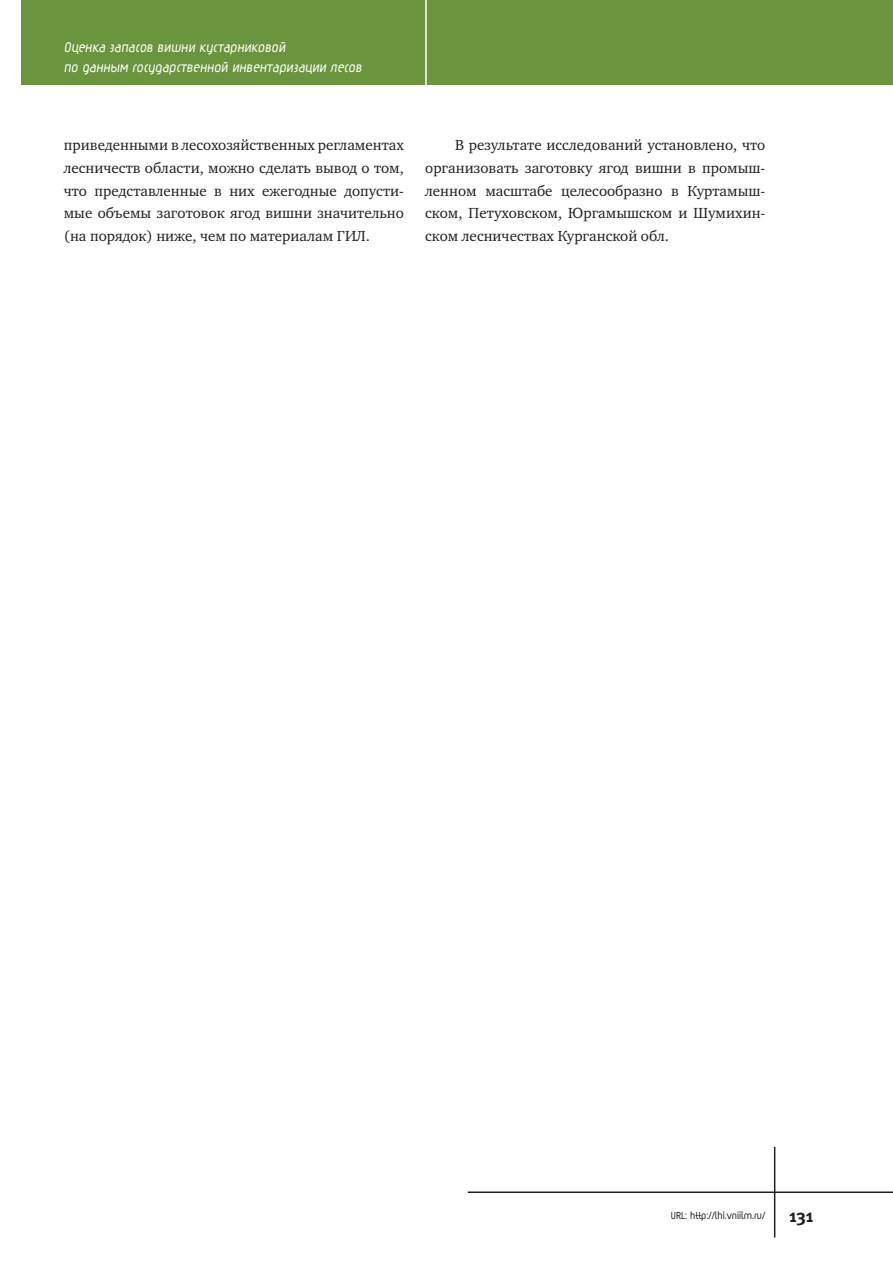
<style>
.page{position:relative;width:893px;height:1263px;background:#fff}
.page>*{position:absolute;margin:0;border:0;box-sizing:border-box;transform-origin:0 0}
.t1{font:18px "Meta Bold C";color:#231f20}
.t2{font:700 16.5px/19.8px "Magic C";color:#fff}
.Text{font:15px/22.6px "Charter C";color:#231f20;text-align:justify}
.t3{font:700 12px "Magic C";color:#231f20}
</style>
<div class="page">
<div style="left:21px;top:0;width:872px;height:85px;background:#6b943e"></div>
<hr style="left:425px;top:0;width:2px;height:85px;background:#fff">
<hr style="left:468px;top:1191px;width:425px;height:2px;background:#231f20">
<hr style="left:774px;top:1147px;width:1px;height:90px;background:#231f20">
<p class="t2" style="left:64px;top:39px;width:302px">Оценка запасов вишни кустарниковой<br>по данным государственной инвентаризации лесов</p>
<p class="Text" style="left:64px;top:134px;width:342px">приведенными в лесохозяйственных регламентах лесничеств области, можно сделать вывод о том, что представленные в них ежегодные допусти&shy;мые объемы заготовок ягод вишни значительно (на порядок) ниже, чем по материалам ГИЛ.</p>
<p class="Text" style="left:425px;top:134px;width:342px;text-indent:30px">В результате исследований установлено, что организовать заготовку ягод вишни в промыш&shy;ленном масштабе целесообразно в Куртамыш&shy;ском, Петуховском, Юргамышском и Шумихин&shy;ском лесничествах Курганской обл.</p>
<p class="t3" style="left:671px;top:1210px;width:96px">URL: http://lhi.vniilm.ru/</p>
<p class="t1" style="left:789px;top:1205px;width:26px">131</p>
</div>
